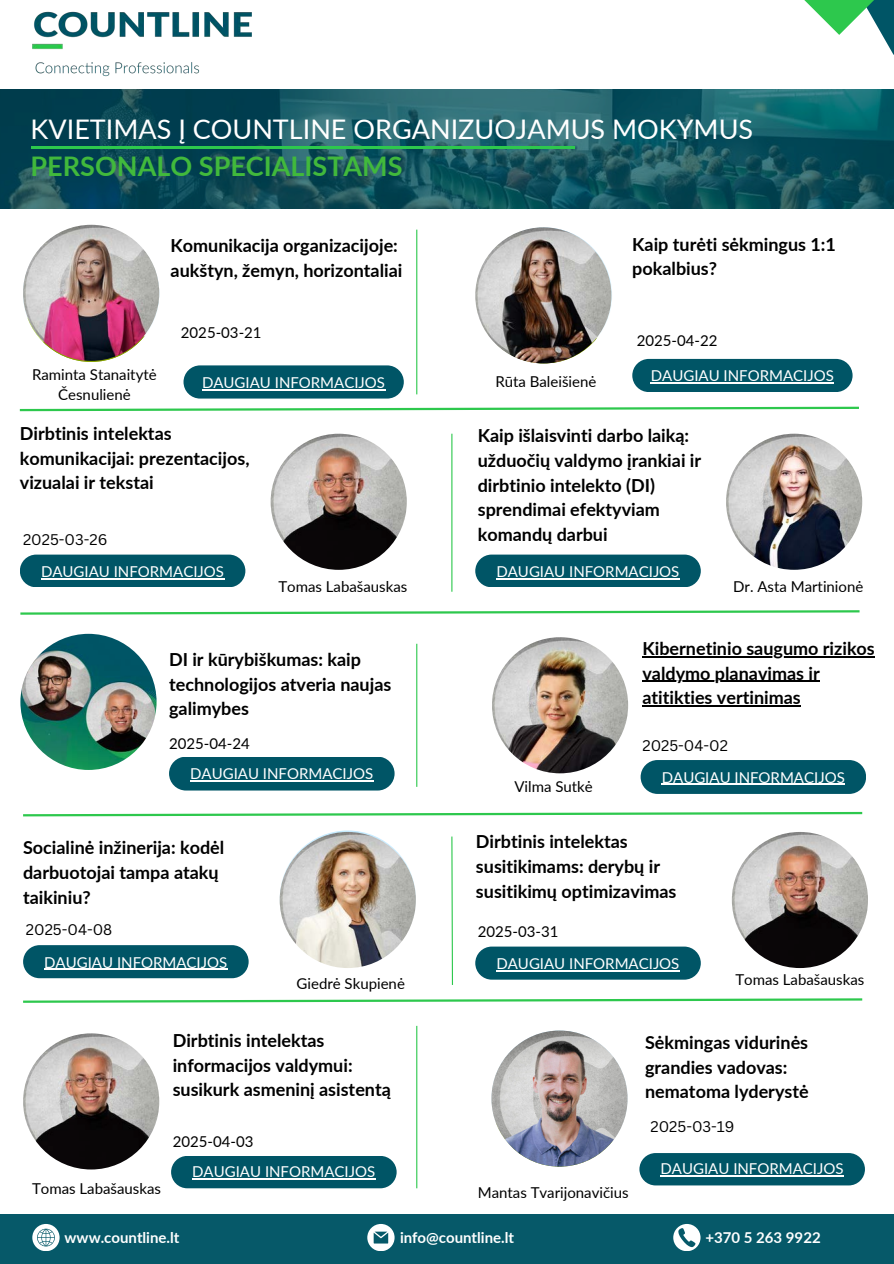
<style>
.page{position:relative;width:894px;height:1264px;background:#fff}
.page>*{position:absolute;margin:0;border:0;box-sizing:border-box;transform-origin:0 0}
.t1{font:27px/37.2px "Lato";color:#fff}
.t2{font:700 18px/24.8px "Lato";color:#000}
.t3{font:15px/20.2px "Lato";color:#000;text-align:center}
.t4{font:15px "Lato";color:#fff}
.t5{font:700 15px "Lato";color:#fff}
.t6{font:15px "Canva Sans";color:#000}
.s1{font-weight:700;color:#41b93c}
</style>
<div class="page">
<img style="left:32px;top:11px;width:220px;height:65px">
<svg style="left:0;top:89px;width:893px;height:120px;background:#145560"></svg>
<svg style="left:873px;top:0;width:20px;height:54px"></svg>
<svg style="left:804px;top:0;width:69px;height:35px"></svg>
<hr style="left:31px;top:147px;width:543px;height:2px;background:#2dc84d">
<img style="left:23px;top:1033px;width:136px;height:136px;border-radius:50%">
<div style="left:183px;top:365px;width:220px;height:33px;background:#056;border-radius:17px"></div>
<hr style="left:202px;top:389px;width:183px;height:1px;background:#fff">
<svg style="left:19px;top:406px;width:840px;height:6px"></svg>
<div style="left:475px;top:554px;width:225px;height:33px;background:#056;border-radius:16px"></div>
<hr style="left:496px;top:578px;width:183px;height:1px;background:#fff">
<svg style="left:20px;top:610px;width:840px;height:5px"></svg>
<hr style="left:416px;top:230px;width:1px;height:164px;background:#2dc84d">
<hr style="left:451px;top:433px;width:1px;height:158px;background:#2dc84d">
<div style="left:169px;top:756px;width:225px;height:34px;background:#056;border-radius:17px"></div>
<hr style="left:190px;top:780px;width:183px;height:1px;background:#fff">
<hr style="left:416px;top:643px;width:1px;height:143px;background:#2dc84d">
<svg style="left:23px;top:811px;width:840px;height:6px"></svg>
<div style="left:475px;top:946px;width:225px;height:33px;background:#056;border-radius:17px"></div>
<hr style="left:496px;top:970px;width:183px;height:1px;background:#fff">
<svg style="left:451px;top:836px;width:2px;height:149px"></svg>
<svg style="left:23px;top:998px;width:840px;height:5px"></svg>
<div style="left:171px;top:1155px;width:225px;height:33px;background:#056;border-radius:16px"></div>
<hr style="left:192px;top:1178px;width:183px;height:1px;background:#fff">
<hr style="left:416px;top:1025px;width:1px;height:163px;background:#2dc84d">
<div style="left:0;top:1214px;width:893px;height:49px;background:#056"></div>
<svg style="left:32px;top:1223px;width:27px;height:27px"></svg>
<svg style="left:673px;top:1223px;width:27px;height:27px"></svg>
<svg style="left:367px;top:1223px;width:27px;height:27px"></svg>
<img style="left:725px;top:433px;width:137px;height:137px;border-radius:50%">
<img style="left:20px;top:634px;width:136px;height:136px;border-radius:50%">
<img style="left:731px;top:832px;width:136px;height:136px;border-radius:50%">
<div style="left:639px;top:1152px;width:225px;height:33px;background:#056;border-radius:16px"></div>
<hr style="left:660px;top:1175px;width:183px;height:1px;background:#fff">
<div style="left:23px;top:945px;width:225px;height:33px;background:#056;border-radius:17px"></div>
<hr style="left:44px;top:968px;width:183px;height:1px;background:#fff">
<div style="left:640px;top:760px;width:225px;height:34px;background:#056;border-radius:17px"></div>
<hr style="left:661px;top:783px;width:183px;height:1px;background:#fff">
<img style="left:492px;top:637px;width:136px;height:136px;border-radius:50%">
<hr style="left:642px;top:656px;width:232px;height:1px;background:#000">
<hr style="left:642px;top:680px;width:177px;height:2px;background:#000">
<hr style="left:642px;top:705px;width:158px;height:1px;background:#000">
<div style="left:20px;top:554px;width:225px;height:33px;background:#056;border-radius:16px"></div>
<hr style="left:41px;top:578px;width:183px;height:1px;background:#fff">
<img style="left:270px;top:434px;width:136px;height:136px;border-radius:50%">
<div style="left:632px;top:359px;width:220px;height:33px;background:#056;border-radius:17px"></div>
<hr style="left:650px;top:382px;width:183px;height:1px;background:#fff">
<img style="left:23px;top:225px;width:136px;height:136px;border-radius:50%">
<img style="left:475px;top:227px;width:136px;height:136px;border-radius:50%">
<img style="left:279px;top:832px;width:137px;height:136px;border-radius:50%">
<img style="left:491px;top:1030px;width:136px;height:136px;border-radius:50%">
<p class="t1" style="left:31px;top:110px;width:724px">KVIETIMAS Į COUNTLINE ORGANIZUOJAMUS MOKYMUS<br><span class="s1">PERSONALO SPECIALISTAMS</span></p>
<p class="t2" style="left:170px;top:233px;width:233px">Komunikacija organizacijoje: aukštyn, žemyn, horizontaliai</p>
<h2 class="t3" style="left:32px;top:364px;width:126px">Raminta Stanaitytė<br>Česnulienė</h2>
<p class="t3" style="left:181px;top:322px;width:82px">2025-03-21</p>
<p class="t4" style="left:202px;top:373px;width:184px">DAUGIAU INFORMACIJOS</p>
<p class="t2" style="left:20px;top:420px;width:231px">Dirbtinis intelektas komunikacijai: prezentacijos, vizualai ir tekstai</p>
<p class="t6" style="left:23px;top:529px;width:86px">2025-03-26</p>
<p class="t4" style="left:41px;top:562px;width:184px">DAUGIAU INFORMACIJOS</p>
<h2 class="t3" style="left:278px;top:576px;width:130px">Tomas Labašauskas</h2>
<p class="t2" style="left:169px;top:646px;width:224px">DI ir kūrybiškumas: kaip technologijos atveria naujas galimybes</p>
<p class="t2" style="left:632px;top:231px;width:205px">Kaip turėti sėkmingus 1:1 pokalbius?</p>
<h3 class="t3" style="left:495px;top:371px;width:102px">Rūta Baleišienė</h3>
<h3 class="t3" style="left:636px;top:330px;width:82px">2025-04-22</h3>
<p class="t4" style="left:650px;top:366px;width:184px">DAUGIAU INFORMACIJOS</p>
<p class="t2" style="left:477px;top:423px;width:225px">Kaip išlaisvinti darbo laiką: užduočių valdymo įrankiai ir dirbtinio intelekto (DI) sprendimai efektyviam komandų darbui</p>
<h1 class="t4" style="left:496px;top:562px;width:184px">DAUGIAU INFORMACIJOS</h1>
<p class="t3" style="left:733px;top:576px;width:132px">Dr. Asta Martinionė</p>
<h3 class="t2" style="left:642px;top:635px;width:234px">Kibernetinio saugumo rizikos</h3>
<p class="t2" style="left:642px;top:660px;width:179px">valdymo planavimas ir atitikties vertinimas</p>
<p class="t3" style="left:169px;top:733px;width:82px">2025-04-24</p>
<p class="t6" style="left:642px;top:735px;width:87px">2025-04-02</p>
<h2 class="t3" style="left:514px;top:776px;width:80px">Vilma Sutkė</h2>
<p class="t4" style="left:190px;top:764px;width:184px">DAUGIAU INFORMACIJOS</p>
<p class="t4" style="left:661px;top:767px;width:184px">DAUGIAU INFORMACIJOS</p>
<p class="t2" style="left:23px;top:834px;width:203px">Socialinė inžinerija: kodėl darbuotojai tampa atakų taikiniu?</p>
<p class="t2" style="left:476px;top:828px;width:202px">Dirbtinis intelektas susitikimams: derybų ir susitikimų optimizavimas</p>
<p class="t6" style="left:26px;top:919px;width:88px">2025-04-08</p>
<h3 class="t3" style="left:477px;top:920px;width:82px">2025-03-31</h3>
<h3 class="t4" style="left:44px;top:952px;width:184px">DAUGIAU INFORMACIJOS</h3>
<p class="t4" style="left:496px;top:954px;width:184px">DAUGIAU INFORMACIJOS</p>
<p class="t3" style="left:296px;top:972px;width:110px">Giedrė Skupienė</p>
<p class="t3" style="left:735px;top:969px;width:130px">Tomas Labašauskas</p>
<h2 class="t2" style="left:173px;top:1027px;width:220px">Dirbtinis intelektas informacijos valdymui: susikurk asmeninį asistentą</h2>
<p class="t3" style="left:173px;top:1131px;width:82px">2025-04-03</p>
<p class="t2" style="left:645px;top:1029px;width:165px">Sėkmingas vidurinės grandies vadovas: nematoma lyderystė</p>
<p class="t6" style="left:650px;top:1115px;width:85px">2025-03-19</p>
<h2 class="t4" style="left:192px;top:1162px;width:184px">DAUGIAU INFORMACIJOS</h2>
<p class="t4" style="left:660px;top:1159px;width:184px">DAUGIAU INFORMACIJOS</p>
<p class="t3" style="left:32px;top:1177px;width:130px">Tomas Labašauskas</p>
<h2 class="t3" style="left:477px;top:1181px;width:152px">Mantas Tvarijonavičius</h2>
<h3 class="t5" style="left:65px;top:1228px;width:116px">www.countline.lt</h3>
<h2 class="t5" style="left:400px;top:1228px;width:116px">info@countline.lt</h2>
<p class="t5" style="left:705px;top:1228px;width:117px">+370 5 263 9922</p>
</div>
